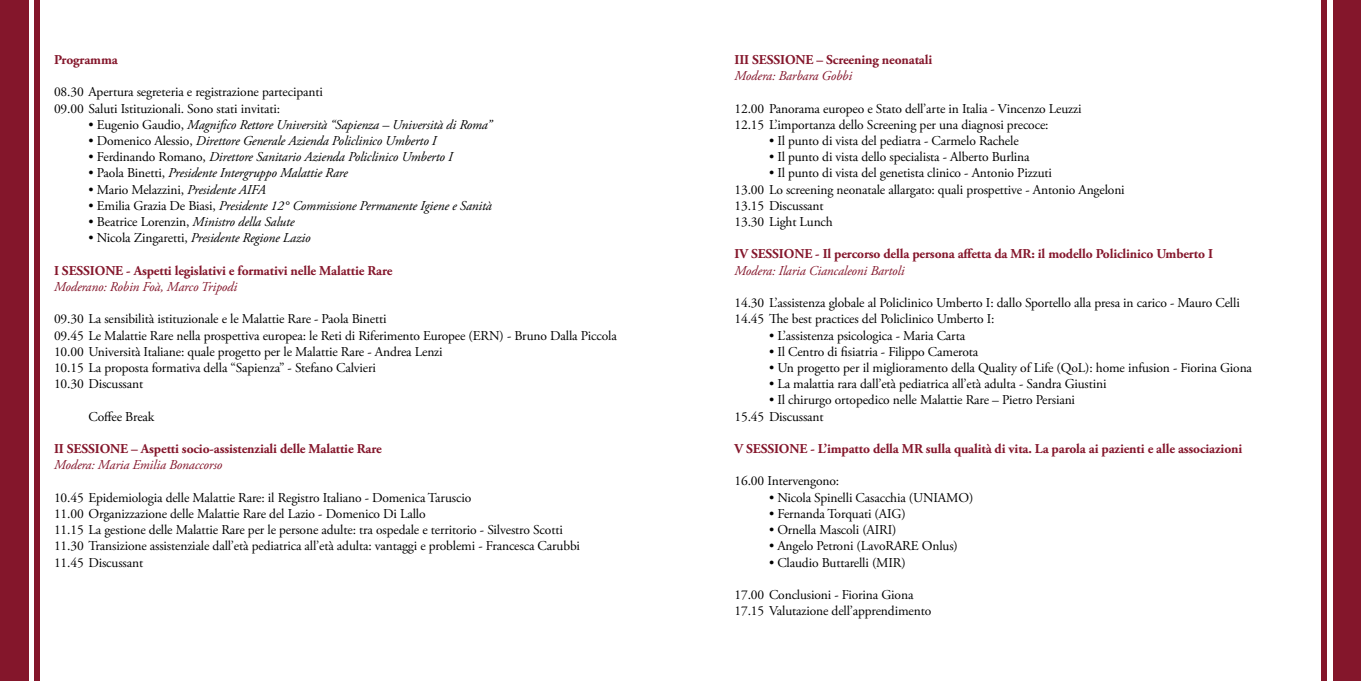
<style>
.page{position:relative;width:1361px;height:681px;background:#fff}
.page>*{position:absolute;margin:0;border:0;box-sizing:border-box;transform-origin:0 0}
.t1{font:13.5px/16.2px "Adobe Garamond Pro";letter-spacing:-.01em;color:#000}
.t2{font:italic 13.5px "Adobe Garamond Pro";letter-spacing:-.01em;color:#000}
.t3{font:700 13.5px "Adobe Garamond Pro";letter-spacing:-.01em;color:#84162b}
.t4{font:italic 13.5px "Adobe Garamond Pro";letter-spacing:-.01em;color:#84162b}
.s1{font-style:normal}
.s2{font-style:italic}
</style>
<div class="page">
<div style="left:0;top:0;width:28px;height:680px;background:#84162b"></div>
<div style="left:1333px;top:0;width:28px;height:680px;background:#84162b"></div>
<div style="left:1321px;top:0;width:6px;height:680px;background:#84162b"></div>
<div style="left:35px;top:0;width:5px;height:680px;background:#84162b"></div>
<p class="t3" style="left:54px;top:52px;width:65px">Programma</p>
<p class="t1" style="left:54px;top:84px;width:270px">08.30 Apertura segreteria e registrazione partecipanti<br>09.00 Saluti Istituzionali. Sono stati invitati:</p>
<p class="t2" style="left:89px;top:116px;width:405px"><span class="s1">• Eugenio Gaudio,</span> Magnifico Rettore Università “Sapienza – Università di Roma”</p>
<p class="t2" style="left:89px;top:132px;width:349px"><span class="s1">• Domenico Alessio,</span> Direttore Generale Azienda Policlinico Umberto I</p>
<p class="t2" style="left:89px;top:149px;width:366px"><span class="s1">• Ferdinando Romano,</span> Direttore Sanitario Azienda Policlinico Umberto I</p>
<p class="t2" style="left:89px;top:165px;width:261px"><span class="s1">• Paola Binetti,</span> Presidente Intergruppo Malattie Rare</p>
<p class="t1" style="left:89px;top:181px;width:179px">• Mario Melazzini, <span class="s2">Presidente AIFA</span></p>
<p class="t2" style="left:89px;top:197px;width:405px"><span class="s1">• Emilia Grazia De Biasi,</span> Presidente 12° Commissione Permanente Igiene e Sanità</p>
<p class="t2" style="left:89px;top:213px;width:207px"><span class="s1">• Beatrice Lorenzin,</span> Ministro della Salute</p>
<p class="t2" style="left:89px;top:230px;width:223px"><span class="s1">• Nicola Zingaretti,</span> Presidente Regione Lazio</p>
<p class="t3" style="left:54px;top:262px;width:340px">I SESSIONE - Aspetti legislativi e formativi nelle Malattie Rare</p>
<p class="t4" style="left:54px;top:278px;width:185px">Moderano: Robin Foà, Marco Tripodi</p>
<p class="t1" style="left:54px;top:311px;width:564px">09.30 La sensibilità istituzionale e le Malattie Rare - Paola Binetti<br>09.45 Le Malattie Rare nella prospettiva europea: le Reti di Riferimento Europee (ERN) - Bruno Dalla Piccola 10.00 Università Italiane: quale progetto per le Malattie Rare - Andrea Lenzi<br>10.15 La proposta formativa della “Sapienza” - Stefano Calvieri<br>10.30 Discussant</p>
<p class="t1" style="left:89px;top:408px;width:67px">Coffee Break</p>
<p class="t3" style="left:54px;top:440px;width:329px">II SESSIONE – Aspetti socio-assistenziali delle Malattie Rare</p>
<p class="t4" style="left:54px;top:456px;width:170px">Modera: Maria Emilia Bonaccorso</p>
<p class="t1" style="left:54px;top:489px;width:527px">10.45 Epidemiologia delle Malattie Rare: il Registro Italiano - Domenica Taruscio<br>11.00 Organizzazione delle Malattie Rare del Lazio - Domenico Di Lallo<br>11.15 La gestione delle Malattie Rare per le persone adulte: tra ospedale e territorio - Silvestro Scotti 11.30 Transizione assistenziale dall’età pediatrica all’età adulta: vantaggi e problemi - Francesca Carubbi 11.45 Discussant</p>
<p class="t3" style="left:734px;top:52px;width:199px">III SESSIONE – Screening neonatali</p>
<p class="t4" style="left:734px;top:68px;width:119px">Modera: Barbara Gobbi</p>
<p class="t1" style="left:734px;top:100px;width:349px">12.00 Panorama europeo e Stato dell’arte in Italia - Vincenzo Leuzzi<br>12.15 L’importanza dello Screening per una diagnosi precoce:</p>
<p class="t1" style="left:769px;top:133px;width:251px">• Il punto di vista del pediatra - Carmelo Rachele</p>
<p class="t1" style="left:769px;top:149px;width:262px">• Il punto di vista dello specialista - Alberto Burlina</p>
<p class="t1" style="left:734px;top:165px;width:392px;text-indent:35px">• Il punto di vista del genetista clinico - Antonio Pizzuti<br>13.00 Lo screening neonatale allargato: quali prospettive - Antonio Angeloni 13.15 Discussant<br>13.30 Light Lunch</p>
<p class="t3" style="left:734px;top:246px;width:480px">IV SESSIONE - Il percorso della persona affetta da MR: il modello Policlinico Umberto I</p>
<p class="t4" style="left:734px;top:262px;width:171px">Modera: Ilaria Ciancaleoni Bartoli</p>
<p class="t1" style="left:734px;top:295px;width:507px">14.30 L’assistenza globale al Policlinico Umberto I: dallo Sportello alla presa in carico - Mauro Celli<br>14.45 The best practices del Policlinico Umberto I:</p>
<p class="t1" style="left:769px;top:327px;width:198px">• L’assistenza psicologica - Maria Carta</p>
<p class="t1" style="left:769px;top:343px;width:211px">• Il Centro di fisiatria - Filippo Camerota</p>
<p class="t1" style="left:769px;top:360px;width:484px">• Un progetto per il miglioramento della Quality of Life (QoL): home infusion - Fiorina Giona</p>
<p class="t1" style="left:769px;top:376px;width:339px">• La malattia rara dall’età pediatrica all’età adulta - Sandra Giustini</p>
<p class="t1" style="left:734px;top:392px;width:342px;text-indent:35px">• Il chirurgo ortopedico nelle Malattie Rare – Pietro Persiani<br>15.45 Discussant</p>
<p class="t3" style="left:734px;top:440px;width:509px">V SESSIONE - L’impatto della MR sulla qualità di vita. La parola ai pazienti e alle associazioni</p>
<p class="t1" style="left:734px;top:473px;width:106px">16.00 Intervengono:</p>
<p class="t1" style="left:769px;top:489px;width:206px">• Nicola Spinelli Casacchia (UNIAMO)</p>
<p class="t1" style="left:769px;top:505px;width:138px">• Fernanda Torquati (AIG)</p>
<p class="t1" style="left:769px;top:522px;width:129px">• Ornella Mascoli (AIRI)</p>
<p class="t1" style="left:769px;top:538px;width:190px">• Angelo Petroni (LavoRARE Onlus)</p>
<p class="t1" style="left:769px;top:554px;width:138px">• Claudio Buttarelli (MIR)</p>
<p class="t1" style="left:734px;top:586px;width:198px">17.00 Conclusioni - Fiorina Giona<br>17.15 Valutazione dell’apprendimento</p>
</div>
